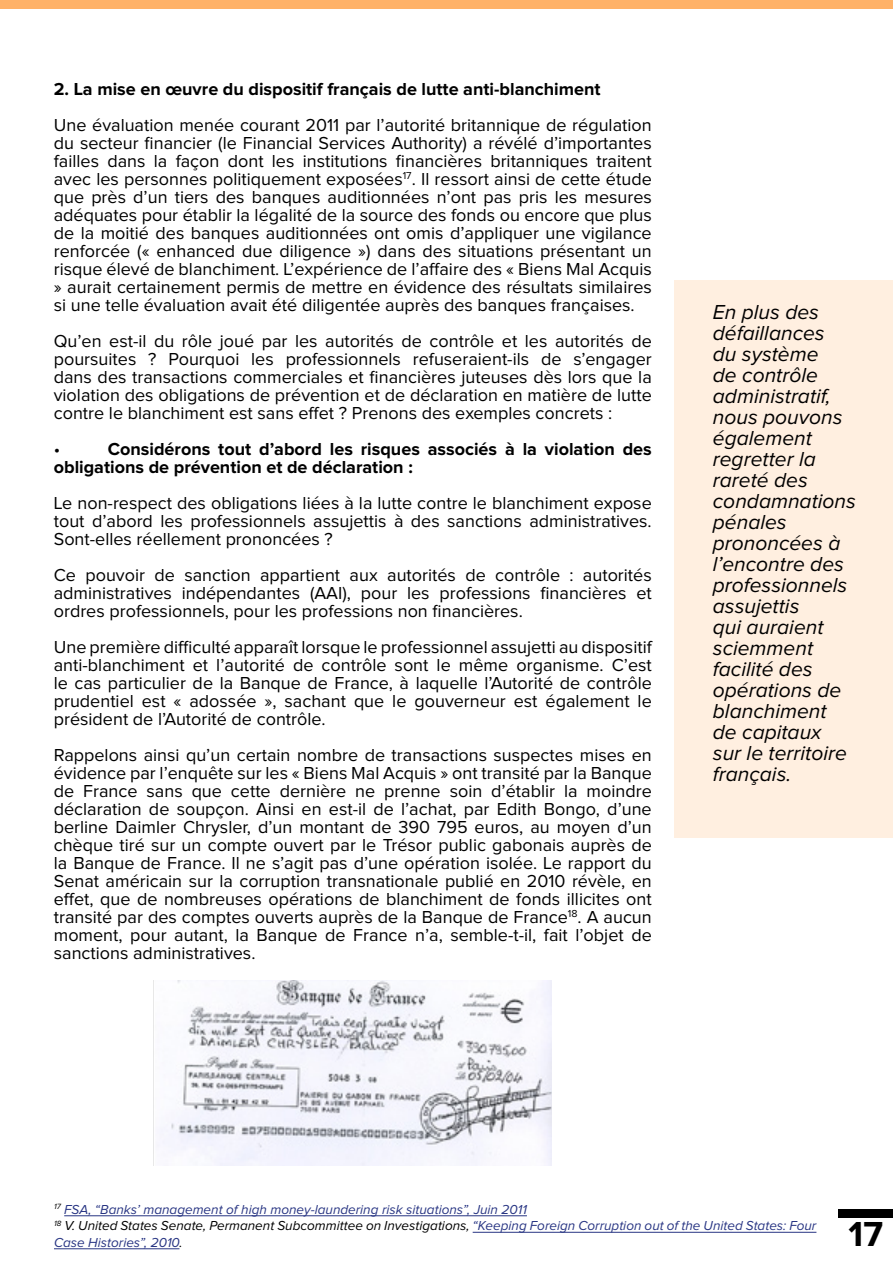
<style>
.page{position:relative;width:893px;height:1263px;background:#fff}
.page>*{position:absolute;margin:0;border:0;box-sizing:border-box;transform-origin:0 0}
.t1{font:700 36px "Proxima Nova";color:#000}
.t2{font:italic 21px/21px "Proxima Nova";color:#000}
.t3{font:18px/18px "Proxima Nova";color:#000;text-align:justify}
.t4{font:700 18px/18px "Proxima Nova";color:#000}
.t5{font:italic 13.5px/16.5px "Proxima Nova";color:#283583}
.s1{color:#000}
</style>
<div class="page">
<div style="left:675px;top:281px;width:218px;height:557px;background:#ffefe0"></div>
<div style="left:0;top:0;width:893px;height:9px;background:#ffb268"></div>
<div style="left:839px;top:1209px;width:54px;height:8px;background:#000"></div>
<hr style="left:64px;top:1215px;width:463px;height:1px;background:#283583">
<hr style="left:473px;top:1232px;width:343px;height:1px;background:#283583">
<hr style="left:54px;top:1248px;width:125px;height:1px;background:#283583">
<img style="left:157px;top:981px;width:395px;height:184px">
<p class="t4" style="left:54px;top:80px;width:548px">2. La mise en œuvre du dispositif français de lutte anti-blanchiment</p>
<p class="t3" style="left:54px;top:116px;width:600px">Une évaluation menée courant 2011 par l’autorité britannique de régulation du secteur financier (le Financial Services Authority) a révélé d’importantes failles dans la façon dont les institutions financières britanniques traitent avec les personnes politiquement exposées<sup>17</sup>. Il ressort ainsi de cette étude que près d’un tiers des banques auditionnées n’ont pas pris les mesures adéquates pour établir la légalité de la source des fonds ou encore que plus de la moitié des banques auditionnées ont omis d’appliquer une vigilance renforcée (« enhanced due diligence ») dans des situations présentant un risque élevé de blanchiment. L’expérience de l’affaire des « Biens Mal Acquis » aurait certainement permis de mettre en évidence des résultats similaires si une telle évaluation avait été diligentée auprès des banques françaises.</p>
<p class="t3" style="left:54px;top:332px;width:600px">Qu’en est-il du rôle joué par les autorités de contrôle et les autorités de poursuites ? Pourquoi les professionnels refuseraient-ils de s’engager dans des transactions commerciales et financières juteuses dès lors que la violation des obligations de prévention et de déclaration en matière de lutte contre le blanchiment est sans effet ? Prenons des exemples concrets :</p>
<p class="t3" style="left:54px;top:440px;width:8px">•</p>
<p class="t4" style="left:54px;top:440px;width:599px;text-indent:54px">Considérons tout d’abord les risques associés à la violation des obligations de prévention et de déclaration :</p>
<p class="t3" style="left:54px;top:494px;width:599px">Le non-respect des obligations liées à la lutte contre le blanchiment expose tout d’abord les professionnels assujettis à des sanctions administratives.<br>Sont-elles réellement prononcées ?</p>
<p class="t3" style="left:54px;top:566px;width:599px">Ce pouvoir de sanction appartient aux autorités de contrôle : autorités administratives indépendantes (AAI), pour les professions financières et ordres professionnels, pour les professions non financières.</p>
<p class="t3" style="left:54px;top:638px;width:600px">Une première difficulté apparaît lorsque le professionnel assujetti au dispositif anti-blanchiment et l’autorité de contrôle sont le même organisme. C’est le cas particulier de la Banque de France, à laquelle l’Autorité de contrôle prudentiel est « adossée », sachant que le gouverneur est également le président de l’Autorité de contrôle.</p>
<p class="t3" style="left:54px;top:746px;width:600px">Rappelons ainsi qu’un certain nombre de transactions suspectes mises en évidence par l’enquête sur les « Biens Mal Acquis » ont transité par la Banque de France sans que cette dernière ne prenne soin d’établir la moindre déclaration de soupçon. Ainsi en est-il de l’achat, par Edith Bongo, d’une berline Daimler Chrysler, d’un montant de 390 795 euros, au moyen d’un chèque tiré sur un compte ouvert par le Trésor public gabonais auprès de la Banque de France. Il ne s’agit pas d’une opération isolée. Le rapport du Senat américain sur la corruption transnationale publié en 2010 révèle, en effet, que de nombreuses opérations de blanchiment de fonds illicites ont transité par des comptes ouverts auprès de la Banque de France<sup>18</sup>. A aucun moment, pour autant, la Banque de France n’a, semble-t-il, fait l’objet de sanctions administratives.</p>
<p class="t2" style="left:713px;top:303px;width:145px">En plus des défaillances<br>du système<br>de contrôle administratif, nous pouvons également regretter la rareté des condamnations pénales prononcées à l’encontre des professionnels assujettis<br>qui auraient sciemment facilité des opérations de blanchiment<br>de capitaux<br>sur le territoire français.</p>
<p class="t5" style="left:54px;top:1202px;width:764px"><sup>17</sup> FSA, “Banks’ management of high money-laundering risk situations”, Juin 2011<br><sup>18</sup> <span class="s1">V. United States Senate, Permanent Subcommittee on Investigations,</span> “Keeping Foreign Corruption out of the United States: Four<br>Case Histories”, 2010<span class="s1">.</span></p>
<h1 class="t1" style="left:848px;top:1217px;width:36px">17</h1>
</div>
